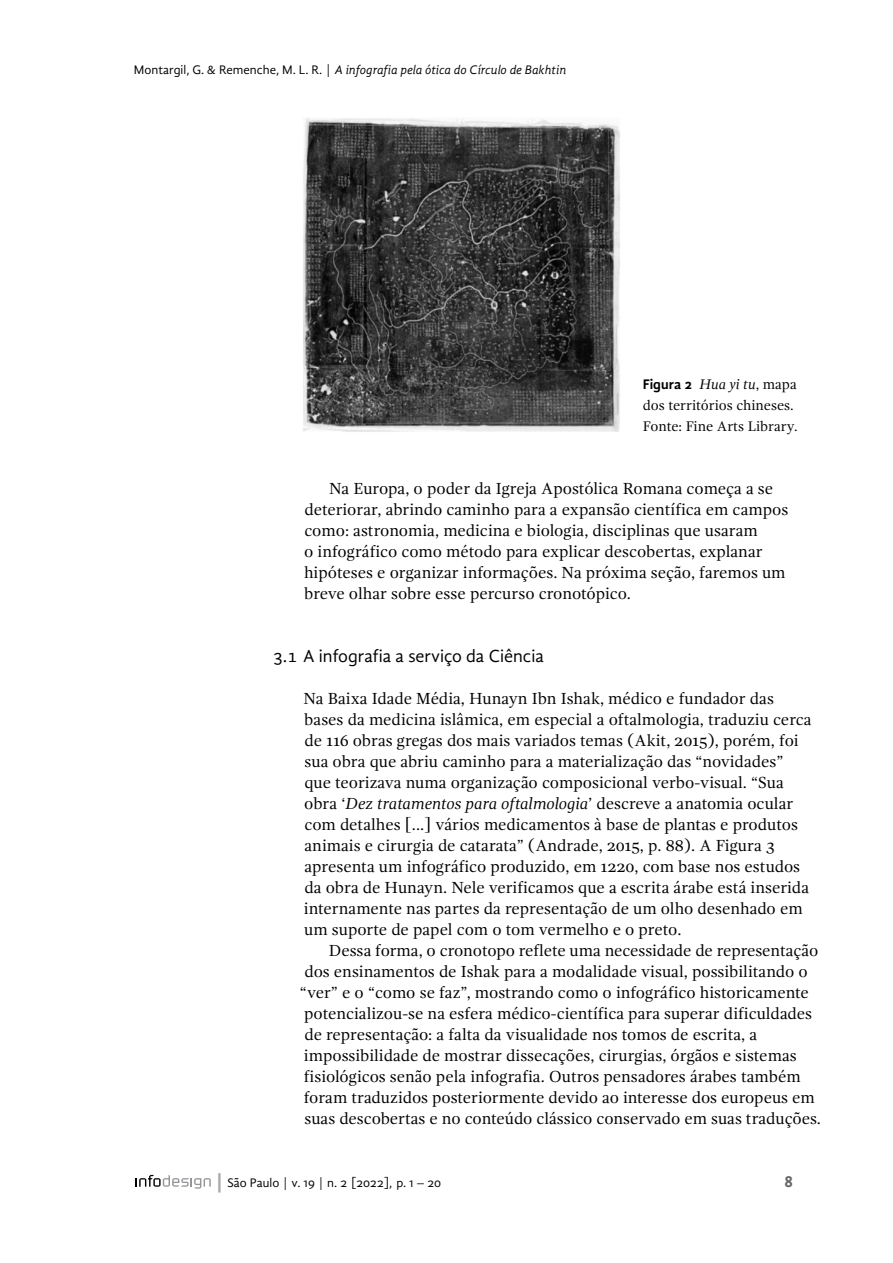
<style>
.page{position:relative;width:893px;height:1263px;background:#fff}
.page>*{position:absolute;margin:0;border:0;box-sizing:border-box;transform-origin:0 0}
.t1{font:18px "Gandhi Sans";color:#000}
.t2{font:16.5px/21px "Gandhi Serif";color:#000}
.t3{font:700 16.5px "Gandhi Sans";color:#636466}
.t4{font:14.25px/21px "Gandhi Serif";color:#000}
.t5{font:700 14.25px "Gandhi Sans";color:#000}
.t6{font:italic 12.75px "Gandhi Sans";color:#000}
.t7{font:12.75px "Gandhi Sans";color:#000}
.s1{font-family:"Gandhi Sans Regular 2";font-style:normal}
.s2{font-family:"Gandhi Serif";font-weight:400;font-style:italic}
.s3{font-family:"Gandhi Serif";font-weight:400}
.s4{font-style:italic}
.s5{font-size:19.2px;color:#a7a9ac}
</style>
<div class="page">
<svg style="left:136px;top:1175px;width:75px;height:13px"></svg>
<img style="left:303px;top:118px;width:317px;height:314px">
<p class="t6" style="left:134px;top:62px;width:434px"><span class="s1">Montargil, G. &amp; Remenche, M. L. R. |</span> A infografia pela ótica do Círculo de Bakhtin</p>
<p class="t5" style="left:643px;top:375px;width:155px">Figura 2 <span class="s2">Hua yi tu</span><span class="s3">, mapa</span></p>
<p class="t4" style="left:643px;top:394px;width:156px">dos territórios chineses.<br>Fonte: Fine Arts Library.</p>
<p class="t2" style="left:304px;top:478px;width:486px;text-indent:25px">Na Europa, o poder da Igreja Apostólica Romana começa a se deteriorar, abrindo caminho para a expansão científica em campos como: astronomia, medicina e biologia, disciplinas que usaram<br>o infográfico como método para explicar descobertas, explanar hipóteses e organizar informações. Na próxima seção, faremos um breve olhar sobre esse percurso cronotópico.</p>
<p class="t1" style="left:273px;top:645px;width:273px">3.1 A infografia a serviço da Ciência</p>
<p class="t2" style="left:304px;top:688px;width:510px">Na Baixa Idade Média, Hunayn Ibn Ishak, médico e fundador das bases da medicina islâmica, em especial a oftalmologia, traduziu cerca de 116 obras gregas dos mais variados temas (Akit, 2015), porém, foi sua obra que abriu caminho para a materialização das “novidades” que teorizava numa organização composicional verbo-visual. “Sua obra ‘<span class="s4">Dez tratamentos para oftalmologia</span>’ descreve a anatomia ocular com detalhes [...] vários medicamentos à base de plantas e produtos animais e cirurgia de catarata” (Andrade, 2015, p. 88). A Figura 3 apresenta um infográfico produzido, em 1220, com base nos estudos da obra de Hunayn. Nele verificamos que a escrita árabe está inserida internamente nas partes da representação de um olho desenhado em um suporte de papel com o tom vermelho e o preto.</p>
<p class="t2" style="left:300px;top:940px;width:523px;text-indent:29px">Dessa forma, o cronotopo reflete uma necessidade de representação dos ensinamentos de Ishak para a modalidade visual, possibilitando o “ver” e o “como se faz”, mostrando como o infográfico historicamente potencializou-se na esfera médico-científica para superar dificuldades de representação: a falta da visualidade nos tomos de escrita, a impossibilidade de mostrar dissecações, cirurgias, órgãos e sistemas fisiológicos senão pela infografia. Outros pensadores árabes também foram traduzidos posteriormente devido ao interesse dos europeus em suas descobertas e no conteúdo clássico conservado em suas traduções.</p>
<p class="t7" style="left:214px;top:1175px;width:229px"><span class="s5">|</span>São Paulo | v. 19 | n. 2 [2022], p. 1 – 20</p>
<p class="t3" style="left:784px;top:1171px;width:10px">8</p>
</div>
